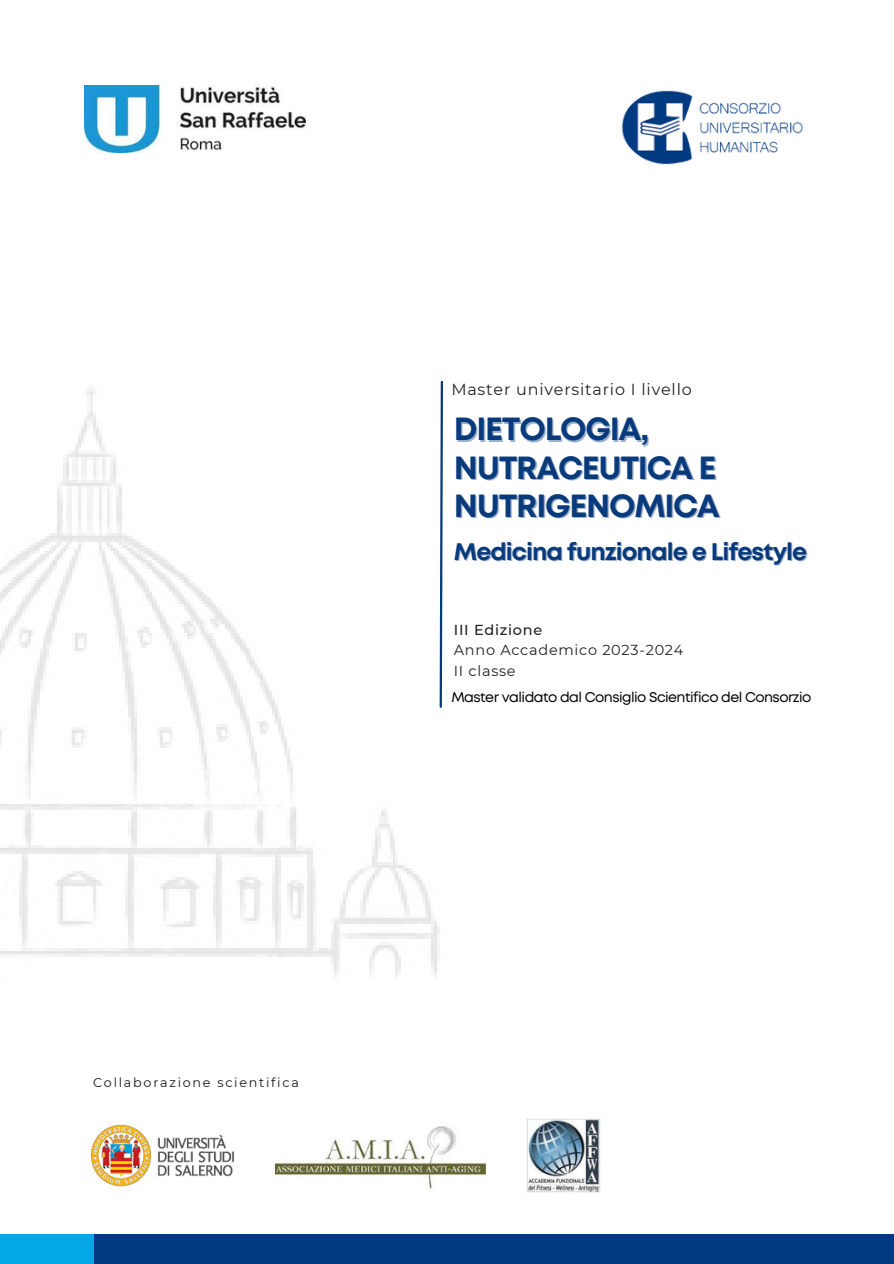
<style>
.page{position:relative;width:894px;height:1264px;background:#fff}
.page>*{position:absolute;margin:0;border:0;box-sizing:border-box;transform-origin:0 0}
.t1{font:700 32.1px "Mont";letter-spacing:-.035em;color:#093a7c}
.t2{font:700 24px "Mont";letter-spacing:-.035em;color:#093a7c}
.t3{font:15.9px "Montserrat";letter-spacing:.05em;color:#222}
.t4{font:14.4px/20.2px "Montserrat";letter-spacing:.05em;color:#222}
.t5{font:14.1px "Mont";letter-spacing:-.04em;color:#000}
.t6{font:12.75px "Montserrat";letter-spacing:.135em;color:#1b1718}
.s1{font-weight:500}
</style>
<div class="page">
<img style="left:0;top:389px;width:440px;height:588px">
<div style="left:49px;top:1233px;width:844px;height:30px;background:#013a81"></div>
<div style="left:0;top:1233px;width:93px;height:30px;background:#04a8e5"></div>
<svg style="left:438px;top:381px;width:5px;height:328px"></svg>
<img style="left:621px;top:90px;width:182px;height:75px">
<img style="left:84px;top:85px;width:221px;height:67px">
<img style="left:276px;top:1126px;width:209px;height:63px">
<img style="left:526px;top:1118px;width:74px;height:74px">
<img style="left:91px;top:1124px;width:143px;height:62px">
<p class="t6" style="left:93px;top:1074px;width:207px">Collaborazione scientifica</p>
<p class="t3" style="left:451px;top:379px;width:242px">Master universitario I livello</p>
<p class="t1" style="left:453px;top:417px;width:197px">DIETOLOGIA,</p>
<p class="t1" style="left:453px;top:455px;width:264px">NUTRACEUTICA E</p>
<h3 class="t1" style="left:453px;top:493px;width:267px">NUTRIGENOMICA</h3>
<h3 class="t2" style="left:453px;top:542px;width:355px">Medicina funzionale e Lifestyle</h3>
<h2 class="t4" style="left:453px;top:619px;width:231px"><span class="s1">III Edizione<br></span>Anno Accademico 2023-2024<br>II classe</h2>
<p class="t5" style="left:451px;top:692px;width:361px">Master validato dal Consiglio Scientifico del Consorzio</p>
</div>
